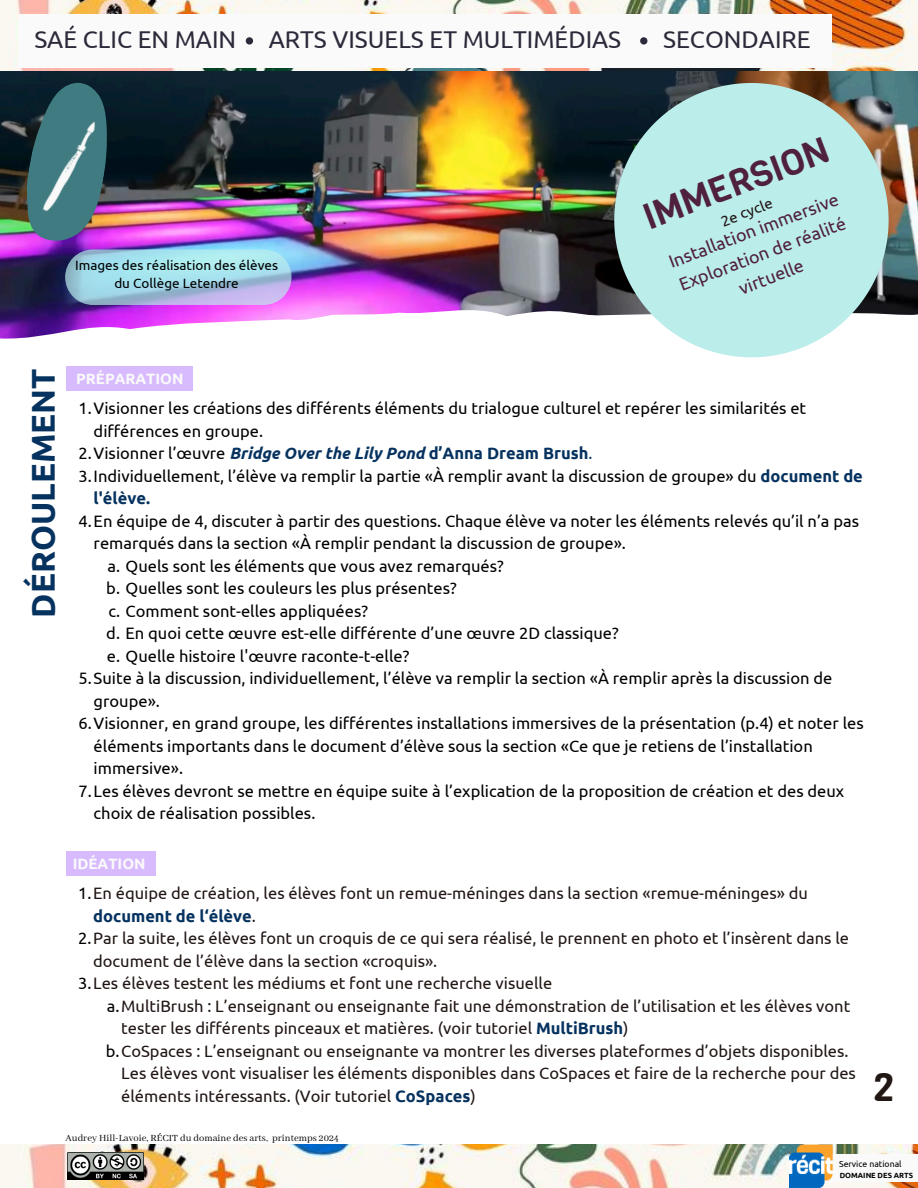
<style>
.page{position:relative;width:918px;height:1188px;background:#fff}
.page>*{position:absolute;margin:0;border:0;box-sizing:border-box;transform-origin:0 0}
.t1{font:39px "Viga";color:#201614}
.t2{font:36px "Viga";color:#50203f}
.t3{font:700 33px "Ubuntu";color:#06325f}
.t4{font:24.3px "Ubuntu";color:#2c2a3a}
.t5{font:18px/24.8px "Ubuntu";color:#50203f;text-align:center}
.t6{font:16.5px/22.5px "Ubuntu";color:#000}
.t7{font:16.5px/22.5px "Ubuntu";color:#201614}
.t8{font:italic 700 16.5px "Ubuntu";color:#06325f}
.t9{font:700 15px "Ubuntu";color:#fafafa}
.t10{font:15px "Ubuntu";color:#201614}
.t11{font:13.5px/18px "Ubuntu";color:#000;text-align:center}
.t12{font:10.5px "Abhaya Libre";color:#000}
.t13{font:8.7px "Ubuntu";color:#000}
.t14{font:700 7.5px "Ubuntu";color:#000}
.s1{font-weight:400;font-style:normal;color:#000}
.s2{font-style:normal}
.s3{font-weight:400;font-style:normal}
.s4{font-weight:700;color:#06325f}
.s5{color:#000}
</style>
<div class="page">
<img style="left:0;top:1145px;width:918px;height:43px">
<div style="left:804px;top:1154px;width:114px;height:28px;background:#fafafa"></div>
<img style="left:790px;top:1144px;width:47px;height:44px">
<div style="left:67px;top:367px;width:126px;height:24px;background:#d8bbff"></div>
<img style="left:0;top:70px;width:918px;height:269px">
<img style="left:0;top:0;width:918px;height:70px">
<div style="left:18px;top:15px;width:814px;height:53px;background:#fafafa"></div>
<svg style="left:614px;top:83px;width:275px;height:274px;background:#afd7d5"></svg>
<img style="left:26px;top:82px;width:82px;height:162px">
<svg style="left:246px;top:37px;width:7px;height:8px"></svg>
<svg style="left:640px;top:37px;width:7px;height:8px"></svg>
<div style="left:66px;top:851px;width:90px;height:25px;background:#d8bbff"></div>
<img style="left:67px;top:1153px;width:77px;height:27px">
<svg style="left:65px;top:249px;width:226px;height:56px;background:#a3cbe3"></svg>
<p class="t4" style="left:34px;top:26px;width:203px">SAÉ CLIC EN MAIN</p>
<p class="t4" style="left:269px;top:26px;width:354px">ARTS VISUELS ET MULTIMÉDIAS</p>
<p class="t4" style="left:663px;top:26px;width:149px">SECONDAIRE</p>
<p class="t11" style="left:75px;top:256px;width:204px">Images des réalisation des élèves du Collège Letendre</p>
<p class="t2" style="left:636px;top:196px;width:197px;rotate:-21deg">IMMERSION</p>
<h6 class="t5" style="left:665px;top:251px;width:182px;rotate:-21deg">Installation immersive<br>Exploration de réalité virtuelle</h6>
<p class="t10" style="left:718px;top:214px;width:56px;rotate:-21deg">2e cycle</p>
<p class="t3" style="left:24px;top:618px;width:251px;rotate:-90deg">DÉROULEMENT</p>
<p class="t9" style="left:76px;top:370px;width:109px">PRÉPARATION</p>
<p class="t6" style="left:94px;top:397px;width:714px;text-indent:-15px">1.Visionner les créations des différents éléments du trialogue culturel et repérer les similarités et différences en groupe.</p>
<p class="t8" style="left:79px;top:444px;width:515px"><span class="s1">2.Visionner l’œuvre</span> Bridge Over the Lily Pond <span class="s2">d’Anna Dream Brush</span><span class="s3">.</span></p>
<p class="t6" style="left:94px;top:465px;width:771px;text-indent:-15px">3.Individuellement, l’élève va remplir la partie «À remplir avant la discussion de groupe» du <span class="s4">document de l'élève.</span></p>
<p class="t6" style="left:94px;top:510px;width:767px;text-indent:-15px">4.En équipe de 4, discuter à partir des questions. Chaque élève va noter les éléments relevés qu’il n’a pas remarqués dans la section «À remplir pendant la discussion de groupe».</p>
<p class="t6" style="left:107px;top:555px;width:398px">a. Quels sont les éléments que vous avez remarqués?</p>
<h2 class="t6" style="left:106px;top:577px;width:352px">b. Quelles sont les couleurs les plus présentes?</h2>
<p class="t6" style="left:108px;top:600px;width:261px">c. Comment sont-elles appliquées?</p>
<h5 class="t6" style="left:106px;top:622px;width:514px">d. En quoi cette œuvre est-elle différente d’une œuvre 2D classique?</h5>
<h1 class="t6" style="left:107px;top:645px;width:304px">e. Quelle histoire l'œuvre raconte-t-elle?</h1>
<h6 class="t6" style="left:94px;top:667px;width:740px;text-indent:-15px">5.Suite à la discussion, individuellement, l’élève va remplir la section «À remplir après la discussion de groupe».</h6>
<p class="t6" style="left:94px;top:712px;width:772px;text-indent:-15px">6.Visionner, en grand groupe, les différentes installations immersives de la présentation (p.4) et noter les éléments importants dans le document d’élève sous la section «Ce que je retiens de l’installation immersive».</p>
<p class="t6" style="left:94px;top:780px;width:752px;text-indent:-15px">7.Les élèves devront se mettre en équipe suite à l’explication de la proposition de création et des deux choix de réalisation possibles.</p>
<p class="t9" style="left:73px;top:855px;width:74px">IDÉATION</p>
<p class="t7" style="left:93px;top:882px;width:716px;text-indent:-15px"><span class="s5">1.</span>En équipe de création, les élèves font un remue-méninges dans la section «remue-méninges» du <span class="s4">document de l‘élève</span>.</p>
<p class="t7" style="left:93px;top:927px;width:757px;text-indent:-15px"><span class="s5">2.</span>Par la suite, les élèves font un croquis de ce qui sera réalisé, le prennent en photo et l’insèrent dans le document de l’élève dans la section «croquis».</p>
<p class="t7" style="left:78px;top:972px;width:476px"><span class="s5">3.</span>Les élèves testent les médiums et font une recherche visuelle</p>
<p class="t7" style="left:121px;top:994px;width:731px;text-indent:-14px"><span class="s5">a.</span>MultiBrush : L’enseignant ou enseignante fait une démonstration de l’utilisation et les élèves vont tester les différents pinceaux et matières. (voir tutoriel <span class="s4">MultiBrush</span>)</p>
<p class="t7" style="left:121px;top:1039px;width:736px;text-indent:-15px"><span class="s5">b.</span>CoSpaces : L’enseignant ou enseignante va montrer les diverses plateformes d’objets disponibles.<br>Les élèves vont visualiser les éléments disponibles dans CoSpaces et faire de la recherche pour des éléments intéressants. (Voir tutoriel <span class="s4">CoSpaces</span>)</p>
<p class="t12" style="left:66px;top:1132px;width:275px">Audrey Hill-Lavoie, RÉCIT du domaine des arts, printemps 2024</p>
<p class="t1" style="left:873px;top:1062px;width:23px">2</p>
<p class="t13" style="left:839px;top:1159px;width:64px">Service national</p>
<p class="t14" style="left:840px;top:1171px;width:75px">DOMAINE DES ARTS</p>
</div>
